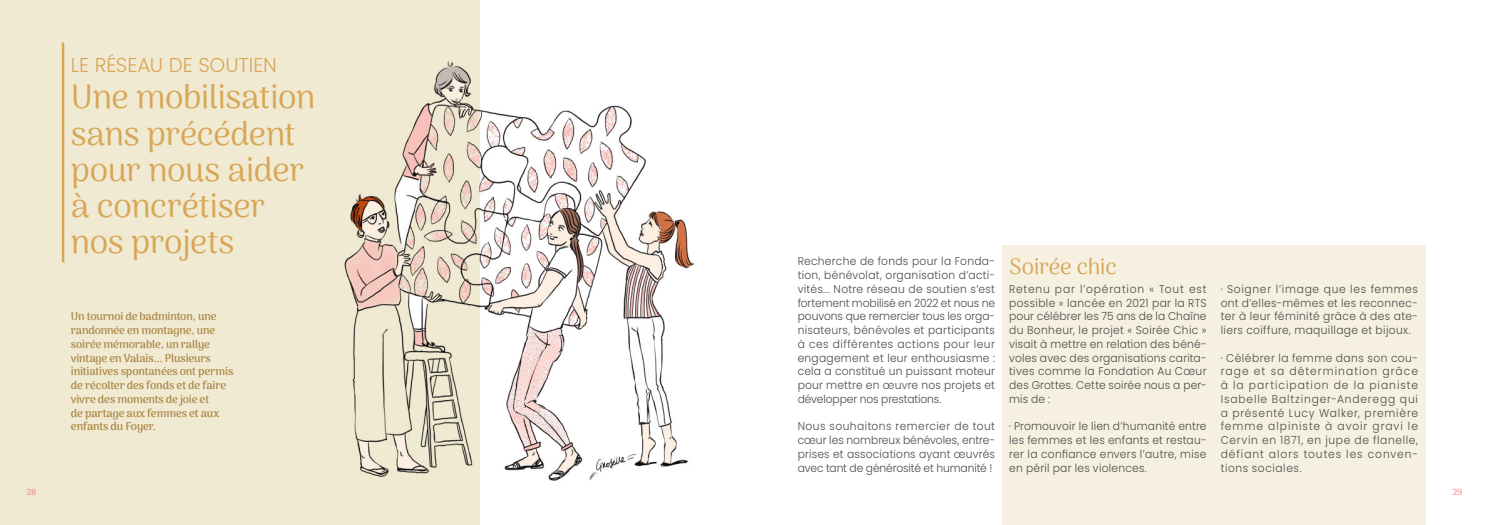
<style>
.page{position:relative;width:1489px;height:525px;background:#fff}
.page>*{position:absolute;margin:0;border:0;box-sizing:border-box;transform-origin:0 0}
.t1{font:33.75px/36.2px "Arima Madurai";letter-spacing:-.015em;color:#d7a756}
.t2{font:22.5px "Arima Madurai";letter-spacing:-.015em;color:#d7a756}
.t3{font:300 20px "Poppins";letter-spacing:-.005em;color:#d7a756}
.t4{font:300 11.25px/13.8px "Poppins";letter-spacing:.025em;color:#4a4a49;text-align:justify;scale:.95 1}
.t5{font:700 11.25px/13.8px "Arima Madurai";letter-spacing:-.015em;color:#ab8746}
.t6{font:500 8.75px "Arima Madurai";color:#f08287}
</style>
<div class="page">
<div style="left:1002px;top:246px;width:422px;height:278px;background:#f6f0e1"></div>
<div style="left:0;top:0;width:480px;height:524px;background:#f1ead3"></div>
<hr style="left:62px;top:43px;width:2px;height:219px;background:#d7a756">
<img style="left:344px;top:60px;width:351px;height:421px">
<p class="t6" style="left:26px;top:488px;width:12px">28</p>
<h3 class="t3" style="left:71px;top:53px;width:207px">LE RÉSEAU DE SOUTIEN</h3>
<h1 class="t1" style="left:71px;top:83px;width:246px">Une mobilisation sans précédent pour nous aider à concrétiser nos projets</h1>
<p class="t5" style="left:71px;top:311px;width:164px">Un tournoi de badminton, une randonnée en montagne, une soirée mémorable, un rallye vintage en Valais... Plusieurs initiatives spontanées ont permis de récolter des fonds et de faire vivre des moments de joie et<br>de partage aux femmes et aux enfants du Foyer.</p>
<p class="t4" style="left:797px;top:254px;width:209px">Recherche de fonds pour la Fonda&shy;tion, bénévolat, organisation d’acti&shy;vités... Notre réseau de soutien s’est fortement mobilisé en 2022 et nous ne pouvons que remercier tous les orga&shy;nisateurs, bénévoles et participants à ces différentes actions pour leur engagement et leur enthousiasme : cela a constitué un puissant moteur pour mettre en œuvre nos projets et développer nos prestations.</p>
<p class="t4" style="left:797px;top:419px;width:209px">Nous souhaitons remercier de tout cœur les nombreux bénévoles, entre&shy;prises et associations ayant œuvrés avec tant de générosité et humanité !</p>
<h2 class="t2" style="left:1009px;top:255px;width:109px">Soirée chic</h2>
<p class="t4" style="left:1009px;top:282px;width:209px">Retenu par l’opération « Tout est possible » lancée en 2021 par la RTS pour célébrer les 75 ans de la Chaîne du Bonheur, le projet « Soirée Chic » visait à mettre en relation des béné&shy;voles avec des organisations carita&shy;tives comme la Fondation Au Cœur des Grottes. Cette soirée nous a per&shy;mis de :</p>
<p class="t4" style="left:1009px;top:419px;width:209px">· Promouvoir le lien d’humanité entre les femmes et les enfants et restau&shy;rer la confiance envers l’autre, mise en péril par les violences.</p>
<p class="t4" style="left:1220px;top:282px;width:209px">· Soigner l’image que les femmes ont d’elles-mêmes et les reconnec&shy;ter à leur féminité grâce à des ate&shy;liers coiffure, maquillage et bijoux.</p>
<p class="t4" style="left:1220px;top:350px;width:209px">· Célébrer la femme dans son cou&shy;rage et sa détermination grâce à la participation de la pianiste Isabelle Baltzinger-Anderegg qui a présenté Lucy Walker, première femme alpiniste à avoir gravi le Cervin en 1871, en jupe de flanelle, défiant alors toutes les conven&shy;tions sociales.</p>
<p class="t6" style="left:1452px;top:488px;width:11px">29</p>
</div>
